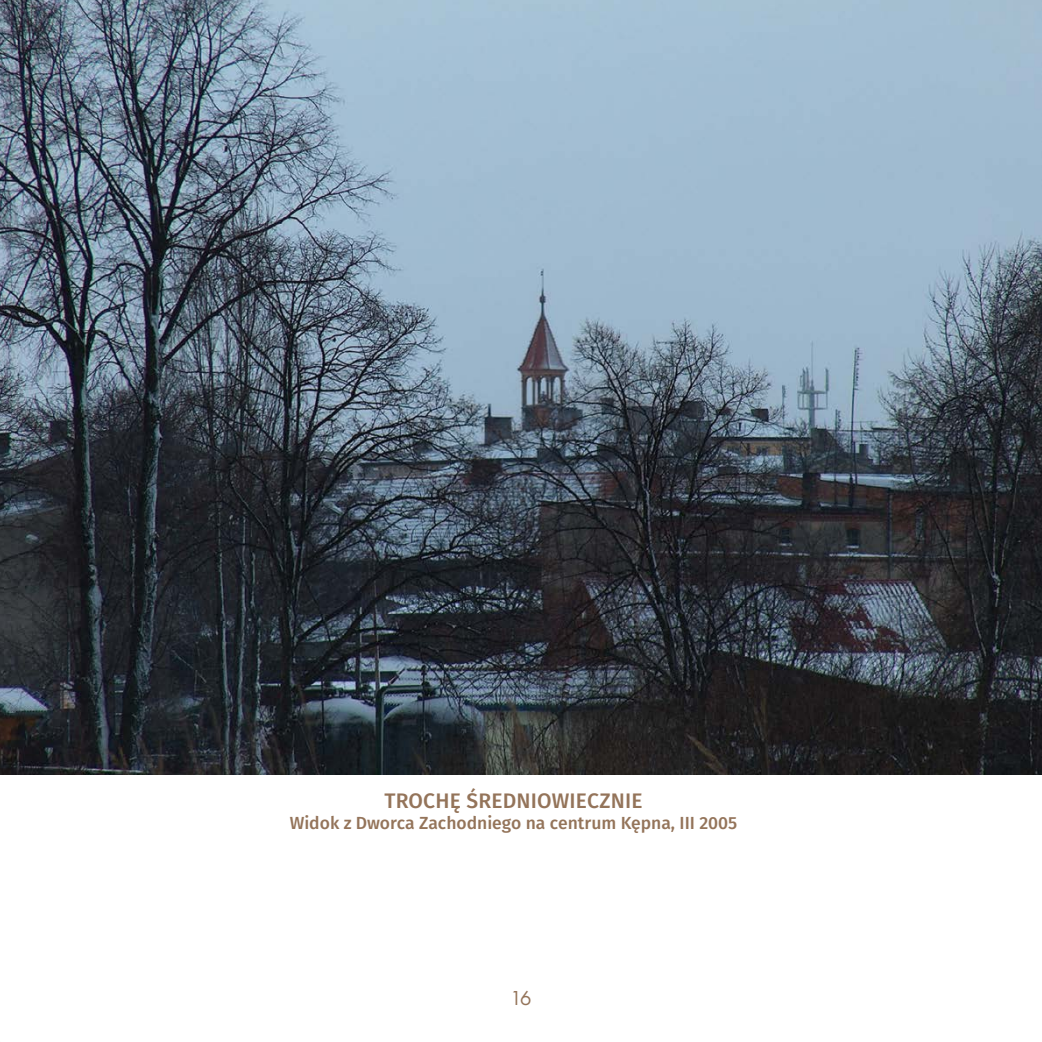
<style>
.page{position:relative;width:1042px;height:1042px;background:#fff}
.page>*{position:absolute;margin:0;border:0;box-sizing:border-box;transform-origin:0 0}
.t1{font:500 21px "Fira Sans";letter-spacing:.01em;color:#94745a}
.t2{font:21px "Futura PT";color:#94745a}
.t3{font:500 17.5px "Fira Sans";color:#94745a}
</style>
<div class="page">
<img style="left:0;top:0;width:1042px;height:774px">
<p class="t1" style="left:384px;top:784px;width:260px">TROCHĘ ŚREDNIOWIECZNIE</p>
<p class="t3" style="left:290px;top:809px;width:449px">Widok z Dworca Zachodniego na centrum Kępna, III 2005</p>
<p class="t2" style="left:510px;top:986px;width:23px">16</p>
</div>
